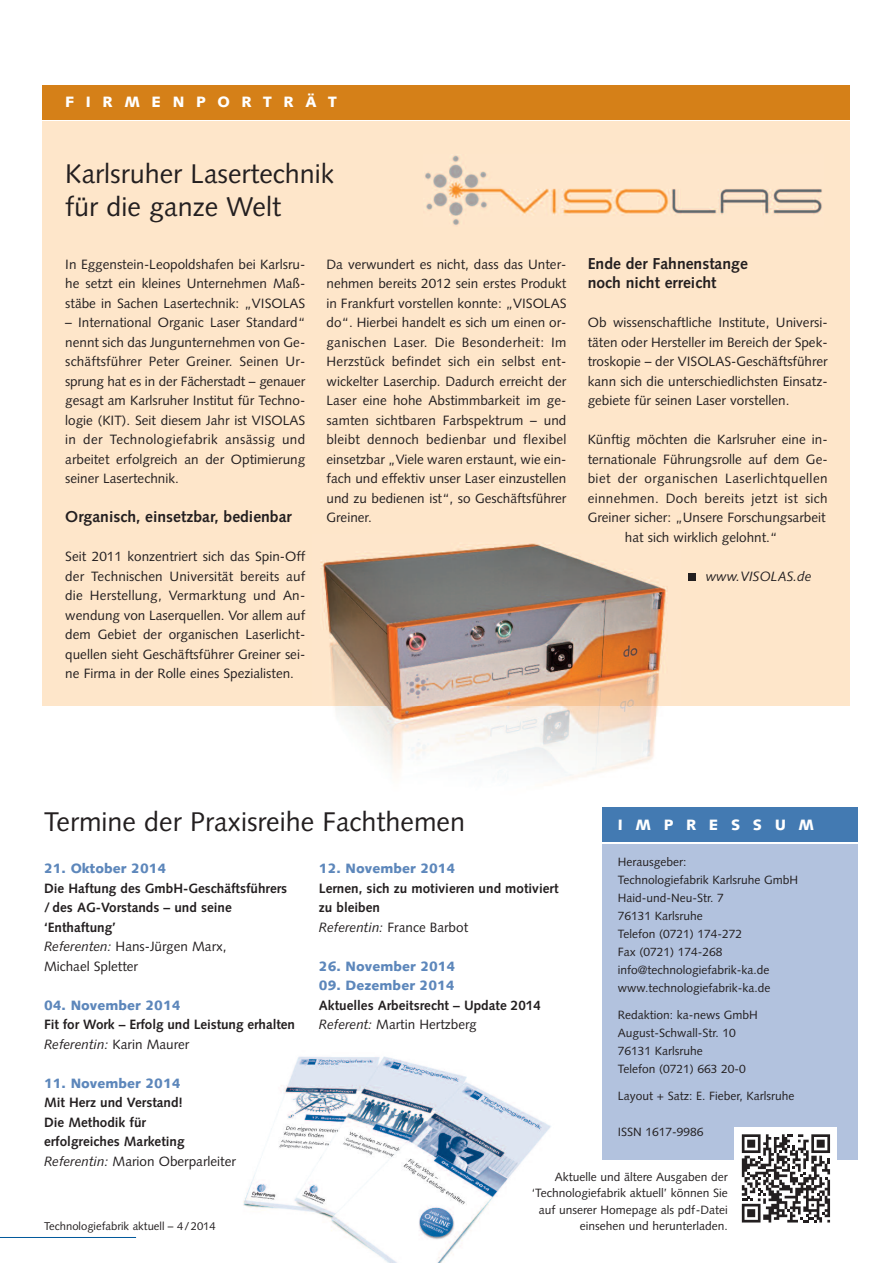
<style>
.page{position:relative;width:893px;height:1263px;background:#fff}
.page>*{position:absolute;margin:0;border:0;box-sizing:border-box;transform-origin:0 0}
.t1{font:27px/32.4px "Syntax";color:#231f20}
.t2{font:700 15.75px/19.5px "Syntax";color:#231f20}
.t3{font:900 15px "Syntax";letter-spacing:.775em;color:#fff}
.t4{font:900 15px "Syntax";letter-spacing:.84em;color:#fff}
.t5{font:13.5px/19.5px "Syntax";color:#231f20;text-align:justify}
.t6{font:700 13.5px/19.5px "Syntax";color:#231f20}
.t7{font:900 13.5px "Syntax";color:#5d87bb}
.t8{font:13.5px "Syntax";letter-spacing:.03em;color:#231f20}
.t9{font:13.5px "Syntax";letter-spacing:.025em;color:#231f20}
.t10{font:italic 13.5px "Syntax";color:#231f20}
.t11{font:12px/18px "Syntax";color:#231f20}
.t12{font:11.25px "Syntax";color:#231f20}
.s1{font-weight:400;font-style:italic}
.s2{font-weight:400}
</style>
<div class="page">
<img style="left:334px;top:706px;width:324px;height:76px">
<img style="left:243px;top:1056px;width:308px;height:207px">
<div style="left:43px;top:121px;width:807px;height:585px;background:#fee6ca"></div>
<hr style="left:0;top:1237px;width:136px;height:1px;background:#00599b">
<div style="left:43px;top:85px;width:807px;height:34px;background:#d58018"></div>
<div style="left:603px;top:844px;width:255px;height:315px;background:#b2c2de"></div>
<div style="left:603px;top:807px;width:255px;height:34px;background:#437ab2"></div>
<div style="left:735px;top:1127px;width:102px;height:102px;background:#fff"></div>
<svg style="left:741px;top:1134px;width:90px;height:89px"></svg>
<svg style="left:742px;top:1134px;width:88px;height:88px"></svg>
<img style="left:425px;top:155px;width:397px;height:70px">
<img style="left:320px;top:543px;width:347px;height:163px">
<div style="left:688px;top:573px;width:8px;height:8px;background:#231f20"></div>
<p class="t3" style="left:65px;top:96px;width:273px">FIRMENPORTRÄT</p>
<h1 class="t1" style="left:65px;top:160px;width:271px">Karlsruher Lasertechnik für die ganze Welt</h1>
<p class="t5" style="left:65px;top:255px;width:241px">In Eggenstein-Leopoldshafen bei Karlsru&shy;he setzt ein kleines Unternehmen Maß&shy;stäbe in Sachen Lasertechnik: „VISOLAS</p>
<p class="t5" style="left:65px;top:314px;width:241px">– International Organic Laser Standard“ nennt sich das Jungunternehmen von Ge&shy;schäftsführer Peter Greiner. Seinen Ur&shy;sprung hat es in der Fächerstadt – genauer gesagt am Karlsruher Institut für Techno&shy;logie (KIT). Seit diesem Jahr ist VISOLAS in der Technologiefabrik ansässig und arbeitet erfolgreich an der Optimierung seiner Lasertechnik.</p>
<p class="t2" style="left:65px;top:508px;width:228px">Organisch, einsetzbar, bedienbar</p>
<p class="t5" style="left:65px;top:548px;width:241px">Seit 2011 konzentriert sich das Spin-Off der Technischen Universität bereits auf die Herstellung, Vermarktung und An&shy;wendung von Laserquellen. Vor allem auf dem Gebiet der organischen Laserlicht&shy;quellen sieht Geschäftsführer Greiner sei&shy;ne Firma in der Rolle eines Spezialisten.</p>
<p class="t5" style="left:326px;top:255px;width:241px">Da verwundert es nicht, dass das Unter&shy;nehmen bereits 2012 sein erstes Produkt in Frankfurt vorstellen konnte: „VISOLAS do“. Hierbei handelt es sich um einen or&shy;ganischen Laser. Die Besonderheit: Im Herzstück befindet sich ein selbst ent&shy;wickelter Laserchip. Dadurch erreicht der Laser eine hohe Abstimmbarkeit im ge&shy;samten sichtbaren Farbspektrum – und bleibt dennoch bedienbar und flexibel einsetzbar „Viele waren erstaunt, wie ein&shy;fach und effektiv unser Laser einzustellen und zu bedienen ist“, so Geschäftsführer Greiner.</p>
<p class="t2" style="left:588px;top:255px;width:162px">Ende der Fahnenstange noch nicht erreicht</p>
<p class="t5" style="left:588px;top:314px;width:241px">Ob wissenschaftliche Institute, Universi&shy;täten oder Hersteller im Bereich der Spek&shy;troskopie – der VISOLAS-Geschäftsführer kann sich die unterschiedlichsten Einsatz&shy;gebiete für seinen Laser vorstellen.</p>
<p class="t5" style="left:588px;top:431px;width:241px">Künftig möchten die Karlsruher eine in-</p>
<p class="t5" style="left:588px;top:450px;width:241px">ternationale Führungsrolle auf dem Ge-</p>
<p class="t8" style="left:588px;top:473px;width:241px">biet der organischen Laserlichtquellen</p>
<p class="t9" style="left:588px;top:492px;width:241px">einnehmen. Doch bereits jetzt ist sich</p>
<p class="t5" style="left:588px;top:509px;width:239px">Greiner sicher: „Unsere Forschungsarbeit</p>
<p class="t5" style="left:625px;top:528px;width:154px">hat sich wirklich gelohnt.“</p>
<p class="t10" style="left:706px;top:570px;width:107px">www.VISOLAS.de</p>
<h1 class="t1" style="left:44px;top:808px;width:423px">Termine der Praxisreihe Fachthemen</h1>
<p class="t7" style="left:44px;top:863px;width:124px">21. Oktober 2014</p>
<p class="t6" style="left:44px;top:879px;width:245px">Die Haftung des GmbH-Geschäftsführers / des AG-Vorstands – und seine ‘Enthaftung’<br><span class="s1">Referenten:</span> <span class="s2">Hans-Jürgen Marx,<br>Michael Spletter</span></p>
<p class="t7" style="left:44px;top:999px;width:138px">04. November 2014</p>
<p class="t6" style="left:44px;top:1016px;width:252px">Fit for Work – Erfolg und Leistung erhalten<br><span class="s1">Referentin:</span> <span class="s2">Karin Maurer</span></p>
<p class="t7" style="left:44px;top:1077px;width:138px">11. November 2014</p>
<p class="t6" style="left:44px;top:1094px;width:193px">Mit Herz und Verstand!<br>Die Methodik für<br>erfolgreiches Marketing<br><span class="s1">Referentin:</span> <span class="s2">Marion Oberparleiter</span></p>
<p class="t7" style="left:319px;top:863px;width:138px">12. November 2014</p>
<p class="t6" style="left:319px;top:879px;width:241px">Lernen, sich zu motivieren und motiviert zu bleiben<br><span class="s1">Referentin:</span> <span class="s2">France Barbot</span></p>
<p class="t7" style="left:319px;top:960px;width:138px">26. November 2014</p>
<p class="t7" style="left:319px;top:980px;width:137px">09. Dezember 2014</p>
<p class="t6" style="left:319px;top:996px;width:223px">Aktuelles Arbeitsrecht – Update 2014<br><span class="s1">Referent:</span> <span class="s2">Martin Hertzberg</span></p>
<p class="t4" style="left:618px;top:819px;width:198px">IMPRESSUM</p>
<p class="t11" style="left:618px;top:854px;width:182px">Herausgeber:<br>Technologiefabrik Karlsruhe GmbH<br>Haid-und-Neu-Str. 7<br>76131 Karlsruhe<br>Telefon (0721) 174-272<br>Fax (0721) 174-268 info@technologiefabrik-ka.de www.technologiefabrik-ka.de</p>
<p class="t11" style="left:618px;top:1007px;width:142px">Redaktion: ka-news GmbH<br>August-Schwall-Str. 10<br>76131 Karlsruhe<br>Telefon (0721) 663 20-0</p>
<p class="t11" style="left:618px;top:1088px;width:178px">Layout + Satz: E. Fieber, Karlsruhe</p>
<p class="t11" style="left:618px;top:1124px;width:87px">ISSN 1617-9986</p>
<p class="t12" style="left:44px;top:1222px;width:173px">Technologiefabrik aktuell – 4/2014</p>
<p class="t11" style="left:532px;top:1169px;width:197px;line-height:16.5px;text-align:right">Aktuelle und ältere Ausgaben der ‘Technologiefabrik aktuell’ können Sie auf unserer Homepage als pdf-Datei einsehen und herunterladen.</p>
</div>
